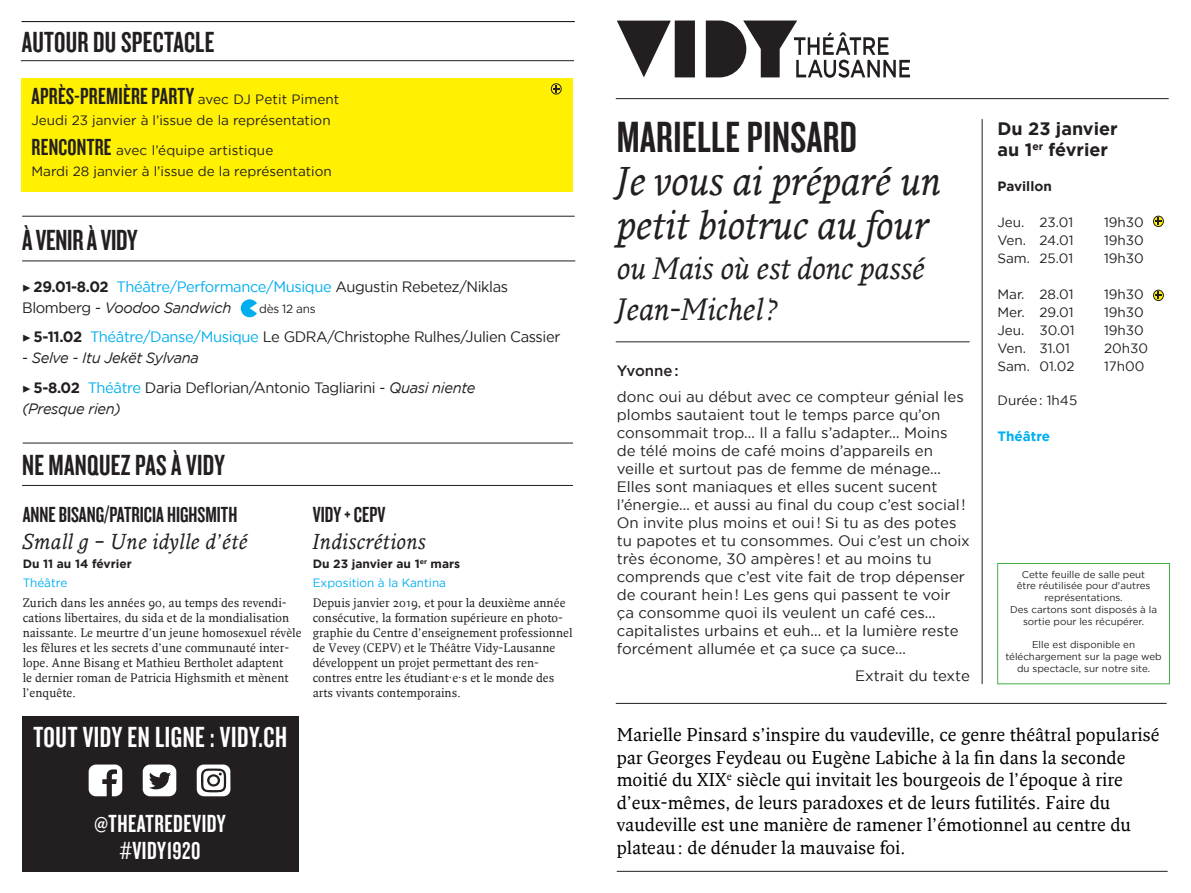
<style>
.page{position:relative;width:1191px;height:893px;background:#fff}
.page>*{position:absolute;margin:0;border:0;box-sizing:border-box;transform-origin:0 0}
.t1{font:45px "Knockout 48 Featherweight";letter-spacing:.01em;color:#231f20}
.t2{font:italic 39px/43.5px "Fresco";letter-spacing:-.02em;color:#231f20}
.t3{font:30px "Knockout 48 Featherweight";letter-spacing:.01em;color:#231f20}
.t4{font:italic 30px/40.5px "Fresco";letter-spacing:-.02em;color:#231f20}
.t5{font:30px "Knockout 48 Featherweight";letter-spacing:.02em;color:#fff}
.t6{font:30px "Knockout 48 Featherweight";letter-spacing:-.01em;color:#231f20}
.t7{font:25.5px "Knockout 48 Featherweight";letter-spacing:.02em;color:#fff}
.t8{font:24px "Knockout 48 Featherweight";letter-spacing:.01em;color:#231f20}
.t9{font:22.5px "Knockout 48 Featherweight";color:#231f20}
.t10{font:italic 21px "Fresco";color:#231f20}
.t11{font:18px/22.5px "Fresco";color:#000}
.t12{font:700 18px "Gotham";color:#231f20}
.texte_courant{font:15px/18px "Gotham";color:#231f20}
.texte_courant-2{font:15px/21px "Gotham";letter-spacing:-.025em;color:#231f20}
.t13{font:italic 15px "Gotham";letter-spacing:-.025em;color:#231f20}
.texte_courant-3{font:500 15px "Gotham";color:#231f20}
.t14{font:13.5px/21px "Gotham";color:#231f20}
.t15{font:700 13.5px "Gotham";color:#231f20}
.t16{font:700 13.5px "Gotham";color:#00aeef}
.t17{font:12px/15px "Fresco";letter-spacing:.005em;color:#231f20}
.t18{font:700 12px "Gotham";color:#231f20}
.t19{font:12px "Gotham";color:#00aeef}
.t20{font:12px "Gotham";letter-spacing:-.025em;color:#231f20}
.t21{font:9.75px/11.7px "Gotham";color:#231f20;text-align:center}
.s1{font-family:"Gotham";font-size:13.5px}
.s2{font-family:"Knockout 48 Featherweight";font-size:24px}
.s3{font-family:"Minion Pro"}
.s4{font-weight:700}
.s5{color:#00aeef}
.s6{font-style:italic}
.s7{font-style:normal}
</style>
<div class="page">
<hr style="left:616px;top:98px;width:552px;height:1px;background:#231f20">
<hr style="left:617px;top:871px;width:550px;height:1px;background:#231f20">
<svg style="left:617px;top:21px;width:293px;height:57px"></svg>
<hr style="left:616px;top:342px;width:353px;height:1px;background:#231f20">
<hr style="left:616px;top:703px;width:550px;height:1px;background:#231f20">
<hr style="left:982px;top:119px;width:1px;height:565px;background:#231f20">
<hr style="left:22px;top:261px;width:553px;height:1px;background:#231f20">
<hr style="left:22px;top:216px;width:552px;height:1px;background:#231f20">
<hr style="left:23px;top:443px;width:550px;height:1px;background:#231f20">
<hr style="left:22px;top:485px;width:551px;height:1px;background:#231f20">
<div style="left:22px;top:716px;width:276px;height:155px;background:#231f20"></div>
<svg style="left:89px;top:764px;width:33px;height:32px"></svg>
<svg style="left:143px;top:764px;width:33px;height:32px"></svg>
<svg style="left:197px;top:764px;width:33px;height:32px"></svg>
<div style="left:209px;top:776px;width:9px;height:8px;background:#fff;border-radius:50%"></div>
<div style="left:997px;top:563px;width:172px;height:121px;border:1px solid #40ae49"></div>
<svg style="left:241px;top:299px;width:16px;height:18px"></svg>
<div style="left:1153px;top:290px;width:10px;height:11px;border:1px solid #231f20;border-radius:50%"></div>
<svg style="left:1155px;top:292px;width:6px;height:7px"></svg>
<hr style="left:21px;top:60px;width:553px;height:1px;background:#231f20">
<hr style="left:22px;top:21px;width:553px;height:1px;background:#231f20">
<div style="left:21px;top:78px;width:552px;height:113px;background:#fff101"></div>
<div style="left:551px;top:84px;width:10px;height:10px;border:1px solid #231f20;border-radius:50%"></div>
<svg style="left:553px;top:85px;width:6px;height:7px"></svg>
<div style="left:1153px;top:216px;width:10px;height:11px;border:1px solid #231f20;border-radius:50%"></div>
<svg style="left:1155px;top:218px;width:6px;height:7px"></svg>
<p class="t3" style="left:22px;top:24px;width:194px">AUTOUR DU SPECTACLE</p>
<p class="t8" style="left:31px;top:82px;width:309px">APRÈS-PREMIÈRE PARTY <span class="s1">avec DJ Petit Piment</span></p>
<p class="t14" style="left:31px;top:110px;width:301px">Jeudi 23 janvier à l’issue de la représentation</p>
<p class="t14" style="left:31px;top:139px;width:302px"><span class="s2">RENCONTRE</span> avec l’équipe artistique<br>Mardi 28 janvier à l’issue de la représentation</p>
<p class="t6" style="left:22px;top:222px;width:117px">À VENIR À VIDY</p>
<p class="texte_courant-2" style="left:22px;top:276px;width:487px"><span class="s3">▶</span> <span class="s4">29.01-8.02</span> <span class="s5">Théâtre/Performance/Musique</span> Augustin Rebetez/Niklas<br>Blomberg - <span class="s6">Voodoo Sandwich</span></p>
<p class="t20" style="left:259px;top:301px;width:58px">dès 12 ans</p>
<p class="texte_courant-2" style="left:22px;top:326px;width:540px"><span class="s3">▶</span> <span class="s4">5-11.02</span> <span class="s5">Théâtre/Danse/Musique</span> Le GDRA/Christophe Rulhes/Julien Cassier</p>
<p class="t13" style="left:22px;top:348px;width:178px"><span class="s7">-</span> Selve - Itu Jekët Sylvana</p>
<p class="texte_courant-2" style="left:22px;top:377px;width:455px"><span class="s3">▶</span> <span class="s4">5-8.02</span> <span class="s5">Théâtre</span> Daria Deflorian/Antonio Tagliarini - <span class="s6">Quasi niente (Presque rien)</span></p>
<p class="t3" style="left:22px;top:447px;width:204px">NE MANQUEZ PAS À VIDY</p>
<p class="t9" style="left:23px;top:501px;width:216px">ANNE BISANG/PATRICIA HIGHSMITH</p>
<p class="t10" style="left:23px;top:528px;width:227px">Small g – Une idylle d’été</p>
<p class="t18" style="left:23px;top:556px;width:111px">Du 11 au 14 février</p>
<p class="t19" style="left:23px;top:575px;width:46px">Théâtre</p>
<p class="t17" style="left:23px;top:594px;width:280px">Zurich dans les années 90, au temps des revendi&shy;cations libertaires, du sida et de la mondialisation naissante. Le meurtre d’un jeune homosexuel révèle les fêlures et les secrets d’une communauté inter&shy;lope. Anne Bisang et Mathieu Bertholet adaptent<br>le dernier roman de Patricia Highsmith et mènent l’enquête.</p>
<p class="t5" style="left:33px;top:718px;width:255px">TOUT VIDY EN LIGNE : VIDY.CH</p>
<p class="t9" style="left:313px;top:501px;width:74px">VIDY + CEPV</p>
<p class="t10" style="left:313px;top:528px;width:115px">Indiscrétions</p>
<p class="t18" style="left:313px;top:556px;width:149px">Du 23 janvier au 1<sup>er</sup> mars</p>
<p class="t19" style="left:313px;top:575px;width:135px">Exposition à la Kantina</p>
<p class="t17" style="left:313px;top:594px;width:261px">Depuis janvier 2019, et pour la deuxième année consécutive, la formation supérieure en photo&shy;graphie du Centre d’enseignement professionnel de Vevey (CEPV) et le Théâtre Vidy-Lausanne développent un projet permettant des ren&shy;contres entre les étudiant·e·s et le monde des arts vivants contemporains.</p>
<p class="t7" style="left:94px;top:808px;width:133px">@THEATREDEVIDY</p>
<p class="t7" style="left:120px;top:835px;width:82px">#VIDY1920</p>
<p class="t1" style="left:617px;top:109px;width:242px">MARIELLE PINSARD</p>
<p class="t2" style="left:617px;top:158px;width:326px">Je vous ai préparé un petit biotruc au four</p>
<p class="t4" style="left:617px;top:247px;width:310px">ou Mais où est donc passé<br>Jean-Michel?</p>
<p class="texte_courant-3" style="left:617px;top:360px;width:64px">Yvonne :</p>
<p class="texte_courant" style="left:617px;top:387px;width:355px">donc oui au début avec ce compteur génial les plombs sautaient tout le temps parce qu’on consommait trop… Il a fallu s’adapter… Moins de télé moins de café moins d’appareils en veille et surtout pas de femme de ménage… Elles sont maniaques et elles sucent sucent l’énergie… et aussi au final du coup c’est social !<br>On invite plus moins et oui ! Si tu as des potes tu papotes et tu consommes. Oui c’est un choix très économe, 30 ampères ! et au moins tu comprends que c’est vite fait de trop dépenser de courant hein ! Les gens qui passent te voir ça consomme quoi ils veulent un café ces… capitalistes urbains et euh… et la lumière reste forcément allumée et ça suce ça suce…</p>
<p class="texte_courant" style="left:855px;top:666px;width:116px">Extrait du texte</p>
<p class="t12" style="left:997px;top:116px;width:122px">Du 23 janvier</p>
<p class="t12" style="left:997px;top:137px;width:112px">au 1<sup>er</sup> février</p>
<p class="t15" style="left:997px;top:177px;width:56px">Pavillon</p>
<p class="t14" style="left:997px;top:211px;width:77px">Jeu. 23.01</p>
<p class="t14" style="left:1104px;top:211px;width:41px">19h30</p>
<p class="t14" style="left:997px;top:229px;width:78px">Ven. 24.01</p>
<p class="t14" style="left:1104px;top:229px;width:41px">19h30</p>
<p class="t14" style="left:997px;top:247px;width:77px">Sam. 25.01</p>
<p class="t14" style="left:1104px;top:247px;width:41px">19h30</p>
<p class="t14" style="left:997px;top:283px;width:78px">Mar. 28.01</p>
<p class="t14" style="left:1104px;top:283px;width:41px">19h30</p>
<p class="t14" style="left:997px;top:301px;width:78px">Mer. 29.01</p>
<p class="t14" style="left:1104px;top:301px;width:41px">19h30</p>
<p class="t14" style="left:997px;top:319px;width:79px">Jeu. 30.01</p>
<p class="t14" style="left:1104px;top:319px;width:41px">19h30</p>
<p class="t14" style="left:997px;top:337px;width:74px">Ven. 31.01</p>
<p class="t14" style="left:1104px;top:337px;width:45px">20h30</p>
<p class="t14" style="left:997px;top:355px;width:79px">Sam. 01.02</p>
<p class="t14" style="left:1104px;top:355px;width:42px">17h00</p>
<p class="t14" style="left:997px;top:390px;width:81px">Durée : 1h45</p>
<p class="t16" style="left:997px;top:427px;width:54px">Théâtre</p>
<p class="t21" style="left:1016px;top:568px;width:135px">Cette feuille de salle peut être réutilisée pour d'autres représentations.</p>
<p class="t21" style="left:1010px;top:603px;width:148px">Des cartons sont disposés à la sortie pour les récupérer.</p>
<p class="t21" style="left:1005px;top:638px;width:158px">Elle est disponible en téléchargement sur la page web du spectacle, sur notre site.</p>
<p class="t11" style="left:617px;top:723px;width:544px">Marielle Pinsard s’inspire du vaudeville, ce genre théâtral popularisé par Georges Feydeau ou Eugène Labiche à la fin dans la seconde moitié du XIX<sup>e</sup> siècle qui invitait les bourgeois de l’époque à rire d’eux-mêmes, de leurs paradoxes et de leurs futilités. Faire du vaudeville est une manière de ramener l’émotionnel au centre du plateau: de dénuder la mauvaise foi.</p>
</div>
